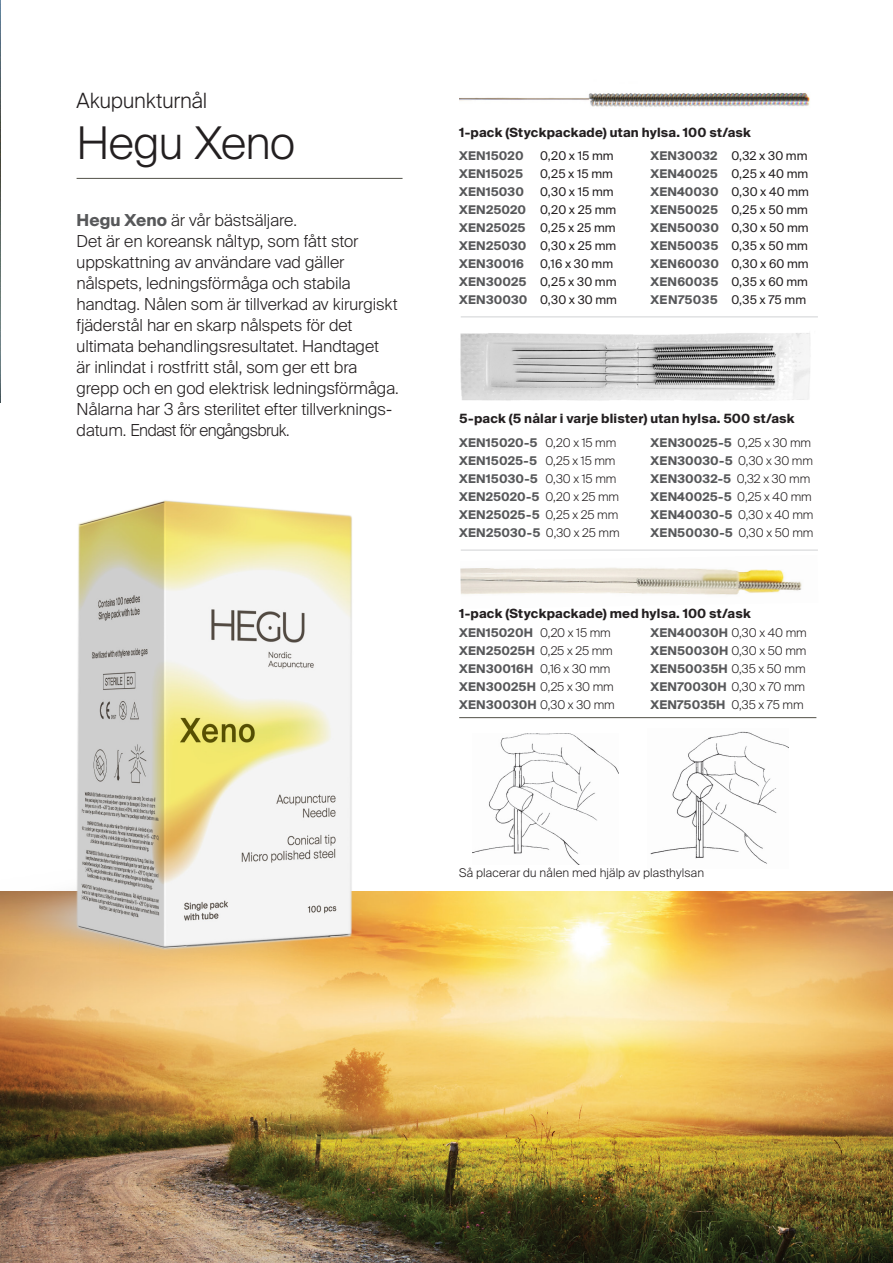
<style>
.page{position:relative;width:893px;height:1263px;background:#fff}
.page>*{position:absolute;margin:0;border:0;box-sizing:border-box;transform-origin:0 0}
.t1{font:300 45px "Suisse Intl";letter-spacing:-.015em;color:#231f20}
.t2{font:300 21px "Suisse Intl";letter-spacing:-.005em;color:#231f20}
.t3{font:300 16.5px/21px "Suisse Intl";color:#231f20}
.t4{font:700 12.75px "Suisse Intl";letter-spacing:.015em;color:#231f20}
.t5{font:700 12px "Suisse Intl";letter-spacing:.01em;color:#57585a}
.t6{font:12px "Suisse Intl";letter-spacing:.005em;color:#231f20}
.t7{font:300 12px "Suisse Intl";letter-spacing:.01em;color:#231f20}
.s1{font-weight:700;color:#57585a}
.s2{font-weight:300;color:#231f20}
</style>
<div class="page">
<img style="left:0;top:0;width:1px;height:402px">
<hr style="left:461px;top:316px;width:357px;height:1px;background:#d1d2d4">
<hr style="left:461px;top:550px;width:357px;height:1px;background:#d1d2d4">
<hr style="left:77px;top:178px;width:326px;height:1px;background:#535249">
<img style="left:650px;top:731px;width:139px;height:133px">
<img style="left:472px;top:734px;width:146px;height:130px">
<div style="left:674px;top:729px;width:27px;height:10px;background:#fdfdfd"></div>
<hr style="left:459px;top:717px;width:357px;height:1px;background:#535249">
<img style="left:459px;top:92px;width:351px;height:15px">
<img style="left:0;top:892px;width:893px;height:371px">
<img style="left:0;top:500px;width:364px;height:465px">
<img style="left:460px;top:333px;width:350px;height:68px">
<img style="left:460px;top:567px;width:342px;height:28px">
<p class="t2" style="left:77px;top:89px;width:132px">Akupunkturnål</p>
<p class="t1" style="left:77px;top:117px;width:220px">Hegu Xeno</p>
<p class="t3" style="left:77px;top:209px;width:324px"><span class="s1">Hegu Xeno</span> är vår bästsäljare.<br>Det är en koreansk nåltyp, som fått stor uppskattning av användare vad gäller nålspets, ledningsförmåga och stabila handtag. Nålen som är tillverkad av kirurgiskt fjäderstål har en skarp nålspets för det ultimata behandlingsresultatet. Handtaget<br>är inlindat i rostfritt stål, som ger ett bra grepp och en god elektrisk ledningsförmåga.<br>Nålarna har 3 års sterilitet efter tillverknings&shy;datum. Endast för engångsbruk.</p>
<p class="t4" style="left:459px;top:126px;width:293px">1-pack (Styckpackade) utan hylsa. 100 st/ask</p>
<p class="t5" style="left:459px;top:149px;width:66px">XEN15020</p>
<p class="t6" style="left:540px;top:149px;width:75px">0,20 x 15 mm</p>
<p class="t5" style="left:459px;top:167px;width:65px">XEN15025</p>
<p class="t6" style="left:540px;top:167px;width:75px">0,25 x 15 mm</p>
<p class="t5" style="left:459px;top:185px;width:66px">XEN15030</p>
<p class="t6" style="left:540px;top:185px;width:75px">0,30 x 15 mm</p>
<p class="t6" style="left:459px;top:203px;width:159px"><span class="s1">XEN25020</span> 0,20 x 25 mm</p>
<p class="t6" style="left:459px;top:221px;width:158px"><span class="s1">XEN25025</span> 0,25 x 25 mm</p>
<p class="t6" style="left:459px;top:239px;width:159px"><span class="s1">XEN25030</span> 0,30 x 25 mm</p>
<p class="t5" style="left:459px;top:257px;width:66px">XEN30016</p>
<p class="t6" style="left:540px;top:257px;width:75px">0,16 x 30 mm</p>
<p class="t6" style="left:459px;top:275px;width:159px"><span class="s1">XEN30025</span> 0,25 x 30 mm</p>
<p class="t6" style="left:459px;top:293px;width:159px"><span class="s1">XEN30030</span> 0,30 x 30 mm</p>
<p class="t6" style="left:650px;top:149px;width:158px"><span class="s1">XEN30032</span> 0,32 x 30 mm</p>
<p class="t6" style="left:650px;top:167px;width:159px"><span class="s1">XEN40025</span> 0,25 x 40 mm</p>
<p class="t6" style="left:650px;top:185px;width:160px"><span class="s1">XEN40030</span> 0,30 x 40 mm</p>
<p class="t6" style="left:650px;top:203px;width:159px"><span class="s1">XEN50025</span> 0,25 x 50 mm</p>
<p class="t6" style="left:650px;top:221px;width:160px"><span class="s1">XEN50030</span> 0,30 x 50 mm</p>
<p class="t6" style="left:650px;top:239px;width:159px"><span class="s1">XEN50035</span> 0,35 x 50 mm</p>
<p class="t6" style="left:650px;top:257px;width:160px"><span class="s1">XEN60030</span> 0,30 x 60 mm</p>
<p class="t6" style="left:650px;top:275px;width:159px"><span class="s1">XEN60035</span> 0,35 x 60 mm</p>
<p class="t6" style="left:650px;top:293px;width:157px"><span class="s1">XEN75035</span> 0,35 x 75 mm</p>
<p class="t4" style="left:459px;top:411px;width:337px">5-pack (5 nålar i varje blister) utan hylsa. 500 st/ask</p>
<p class="t5" style="left:459px;top:435px;width:158px">XEN15020-5 <span class="s2">0,20 x 15 mm</span></p>
<p class="t5" style="left:459px;top:453px;width:158px">XEN15025-5 <span class="s2">0,25 x 15 mm</span></p>
<p class="t5" style="left:459px;top:471px;width:159px">XEN15030-5 <span class="s2">0,30 x 15 mm</span></p>
<p class="t5" style="left:459px;top:489px;width:161px">XEN25020-5 <span class="s2">0,20 x 25 mm</span></p>
<p class="t5" style="left:459px;top:507px;width:160px">XEN25025-5 <span class="s2">0,25 x 25 mm</span></p>
<p class="t5" style="left:459px;top:525px;width:162px">XEN25030-5 <span class="s2">0,30 x 25 mm</span></p>
<p class="t5" style="left:651px;top:435px;width:162px">XEN30025-5 <span class="s2">0,25 x 30 mm</span></p>
<p class="t5" style="left:651px;top:453px;width:164px">XEN30030-5 <span class="s2">0,30 x 30 mm</span></p>
<p class="t5" style="left:651px;top:471px;width:161px">XEN30032-5 <span class="s2">0,32 x 30 mm</span></p>
<p class="t5" style="left:651px;top:489px;width:163px">XEN40025-5 <span class="s2">0,25 x 40 mm</span></p>
<p class="t5" style="left:651px;top:507px;width:164px">XEN40030-5 <span class="s2">0,30 x 40 mm</span></p>
<p class="t5" style="left:651px;top:525px;width:164px">XEN50030-5 <span class="s2">0,30 x 50 mm</span></p>
<p class="t4" style="left:459px;top:606px;width:293px">1-pack (Styckpackade) med hylsa. 100 st/ask</p>
<p class="t5" style="left:459px;top:625px;width:153px">XEN15020H <span class="s2">0,20 x 15 mm</span></p>
<p class="t5" style="left:459px;top:643px;width:155px">XEN25025H <span class="s2">0,25 x 25 mm</span></p>
<p class="t5" style="left:459px;top:661px;width:153px">XEN30016H <span class="s2">0,16 x 30 mm</span></p>
<p class="t5" style="left:459px;top:679px;width:156px">XEN30025H <span class="s2">0,25 x 30 mm</span></p>
<p class="t5" style="left:459px;top:697px;width:157px">XEN30030H <span class="s2">0,30 x 30 mm</span></p>
<p class="t5" style="left:651px;top:625px;width:158px">XEN40030H <span class="s2">0,30 x 40 mm</span></p>
<p class="t5" style="left:651px;top:643px;width:157px">XEN50030H <span class="s2">0,30 x 50 mm</span></p>
<p class="t5" style="left:651px;top:661px;width:156px">XEN50035H <span class="s2">0,35 x 50 mm</span></p>
<p class="t5" style="left:651px;top:679px;width:156px">XEN70030H <span class="s2">0,30 x 70 mm</span></p>
<p class="t5" style="left:651px;top:697px;width:154px">XEN75035H <span class="s2">0,35 x 75 mm</span></p>
<p class="t7" style="left:459px;top:866px;width:246px">Så placerar du nålen med hjälp av plasthylsan</p>
</div>
